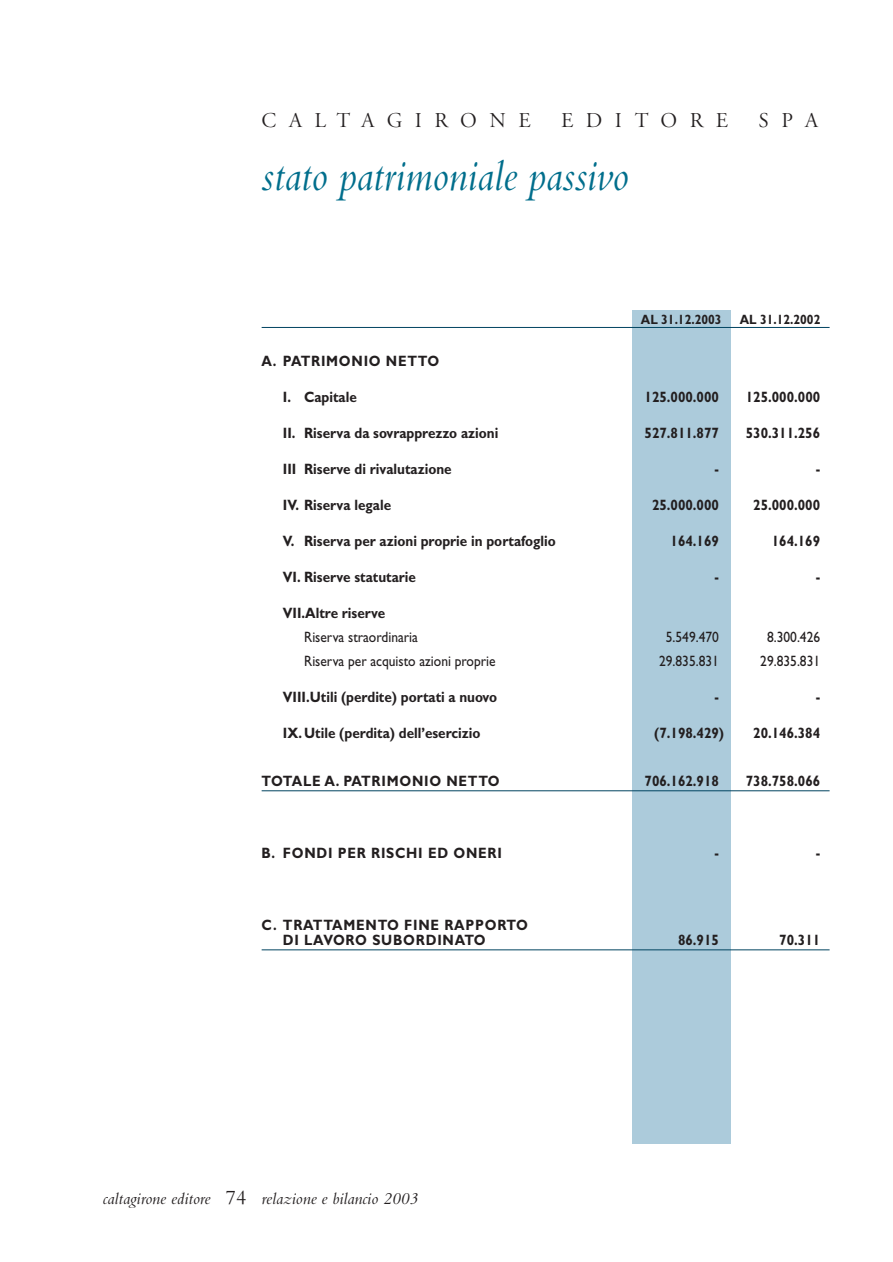
<style>
.page{position:relative;width:893px;height:1262px;background:#fff}
.page>*{position:absolute;margin:0;border:0;box-sizing:border-box;transform-origin:0 0}
.t1{font:italic 45px "Bembo";color:#006e8c;scale:.9 1}
.t2{font:21px "Adobe Garamond Titling";letter-spacing:.6em;color:#231f20}
.t3{font:italic 17.25px "Bembo";color:#231f20}
.t4{font:700 15px "Gill Sans";color:#231f20;scale:.9 1}
.t5{font:700 15px/15px "Gill Sans";letter-spacing:.055em;color:#231f20;scale:.9 1}
.t6{font:15px "Gill Sans";color:#231f20;scale:.9 1}
.t7{font:700 13.5px "Gill Sans";color:#231f20;scale:.9 1}
.s1{font-style:normal;font-size:21px}
</style>
<div class="page">
<div style="left:631px;top:310px;width:99px;height:833px;background:#accbdb"></div>
<hr style="left:261px;top:327px;width:568px;height:1px;background:#004360">
<hr style="left:261px;top:790px;width:568px;height:1px;background:#004360">
<hr style="left:261px;top:949px;width:568px;height:1px;background:#004360">
<h2 class="t2" style="left:261px;top:112px;width:270px">CALTAGIRONE</h2>
<h2 class="t2" style="left:561px;top:112px;width:168px">EDITORE</h2>
<h2 class="t2" style="left:758px;top:112px;width:61px">SPA</h2>
<h1 class="t1" style="left:261px;top:160px;width:409px">stato patrimoniale passivo</h1>
<p class="t7" style="left:641px;top:315px;width:91px">AL 31.12.2003</p>
<p class="t7" style="left:739px;top:315px;width:91px">AL 31.12.2002</p>
<p class="t5" style="left:261px;top:355px;width:199px">A. PATRIMONIO NETTO</p>
<p class="t4" style="left:283px;top:392px;width:84px">I. Capitale</p>
<p class="t4" style="left:644px;top:392px;width:84px">125.000.000</p>
<p class="t4" style="left:745px;top:392px;width:84px">125.000.000</p>
<p class="t4" style="left:283px;top:428px;width:241px">II. Riserva da sovrapprezzo azioni</p>
<p class="t4" style="left:644px;top:428px;width:84px">527.811.877</p>
<p class="t4" style="left:745px;top:428px;width:84px">530.311.256</p>
<p class="t4" style="left:283px;top:464px;width:189px">III Riserve di rivalutazione</p>
<p class="t4" style="left:714px;top:464px;width:6px">-</p>
<p class="t4" style="left:815px;top:464px;width:6px">-</p>
<p class="t4" style="left:283px;top:500px;width:122px">IV. Riserva legale</p>
<p class="t4" style="left:652px;top:500px;width:76px">25.000.000</p>
<p class="t4" style="left:753px;top:500px;width:76px">25.000.000</p>
<p class="t4" style="left:283px;top:536px;width:304px">V. Riserva per azioni proprie in portafoglio</p>
<p class="t4" style="left:670px;top:536px;width:55px">164.169</p>
<p class="t4" style="left:771px;top:536px;width:55px">164.169</p>
<p class="t4" style="left:283px;top:572px;width:149px">VI. Riserve statutarie</p>
<p class="t4" style="left:714px;top:572px;width:6px">-</p>
<p class="t4" style="left:815px;top:572px;width:6px">-</p>
<p class="t4" style="left:283px;top:608px;width:115px">VII.Altre riserve</p>
<p class="t6" style="left:304px;top:632px;width:128px">Riserva straordinaria</p>
<p class="t6" style="left:665px;top:632px;width:61px">5.549.470</p>
<p class="t6" style="left:767px;top:632px;width:61px">8.300.426</p>
<p class="t6" style="left:304px;top:656px;width:214px">Riserva per acquisto azioni proprie</p>
<p class="t6" style="left:659px;top:656px;width:68px">29.835.831</p>
<p class="t6" style="left:760px;top:656px;width:68px">29.835.831</p>
<p class="t4" style="left:283px;top:692px;width:240px">VIII.Utili (perdite) portati a nuovo</p>
<p class="t4" style="left:714px;top:692px;width:6px">-</p>
<p class="t4" style="left:815px;top:692px;width:6px">-</p>
<p class="t4" style="left:283px;top:728px;width:221px">IX. Utile (perdita) dell’esercizio</p>
<p class="t4" style="left:654px;top:728px;width:79px">(7.198.429)</p>
<p class="t4" style="left:753px;top:728px;width:76px">20.146.384</p>
<p class="t5" style="left:261px;top:775px;width:266px">TOTALE A. PATRIMONIO NETTO</p>
<p class="t4" style="left:644px;top:776px;width:84px">706.162.918</p>
<p class="t4" style="left:745px;top:776px;width:84px">738.758.066</p>
<p class="t5" style="left:261px;top:847px;width:268px">B. FONDI PER RISCHI ED ONERI</p>
<p class="t4" style="left:714px;top:848px;width:6px">-</p>
<p class="t4" style="left:815px;top:848px;width:6px">-</p>
<p class="t5" style="left:283px;top:919px;width:274px;text-indent:-21px">C. TRATTAMENTO FINE RAPPORTO<br>DI LAVORO SUBORDINATO</p>
<p class="t3" style="left:103px;top:1192px;width:317px">caltagirone editore <span class="s1">74</span> relazione e bilancio 2003</p>
<p class="t4" style="left:678px;top:935px;width:47px">86.915</p>
<p class="t4" style="left:779px;top:935px;width:47px">70.311</p>
</div>
